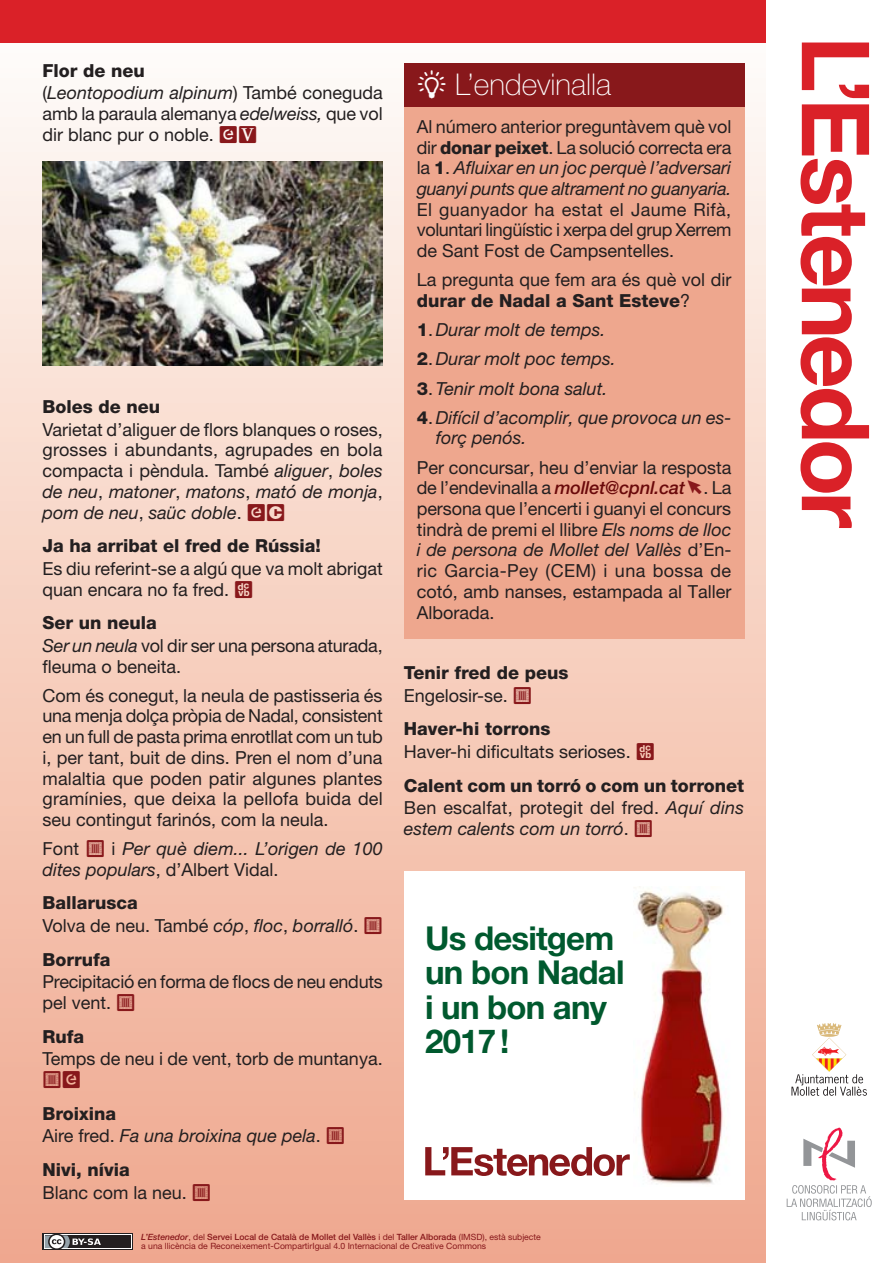
<style>
.page{position:relative;width:893px;height:1263px;background:#fff}
.page>*{position:absolute;margin:0;border:0;box-sizing:border-box;transform-origin:0 0}
.t1{font:700 33px/34.5px "Helvetica Neue LT Std";letter-spacing:-.025em;color:#00592e}
.t2{font:100 30px "Helvetica Neue LT Std";color:#fff}
.t3{font:18px/20.7px "Helvetica Neue LT Std";color:#231f20}
.t4{font:italic 18px/20.7px "Helvetica Neue LT Std";color:#231f20}
.t5{font:800 18px/22.8px "Helvetica Neue LT Std";color:#231f20}
.t6{font:18px "Estenedor";color:#88181b}
.t7{font:8.7px/8.7px "Helvetica Neue LT Std";color:#88181b}
.s1{font-weight:800;font-style:normal}
.s2{font-style:normal}
.s3{font-style:italic}
.s4{font-family:"Estenedor";color:#88181b}
.s5{font-weight:800}
.s6{font-family:"Estenedor";font-style:normal;color:#88181b}
.s7{font-family:"Estenedor";font-weight:400}
.s8{font-weight:500;font-style:italic;color:#6a090a}
.s9{font-weight:400}
.s10{font-family:"Estenedor";font-weight:400;color:#88181b}
.s11{font-weight:400;font-style:italic}
.s12{font-weight:500;font-style:italic}
.s13{font-weight:500}
</style>
<div class="page">
<div style="left:0;top:9px;width:765px;height:1254px;background:linear-gradient(to bottom,#fbf8f5,#f0a88e)"></div>
<div style="left:0;top:0;width:765px;height:43px;background:#da2128"></div>
<svg style="left:791px;top:1023px;width:76px;height:73px"></svg>
<svg style="left:787px;top:1127px;width:85px;height:93px"></svg>
<div style="left:43px;top:1233px;width:90px;height:17px;background:#fff"></div>
<svg style="left:44px;top:1235px;width:87px;height:13px"></svg>
<div style="left:45px;top:1235px;width:85px;height:13px;background:#231f20"></div>
<svg style="left:45px;top:1233px;width:56px;height:17px"></svg>
<svg style="left:800px;top:43px;width:69px;height:485px"></svg>
<div style="left:404px;top:107px;width:340px;height:532px;background:#eea78e"></div>
<div style="left:404px;top:64px;width:340px;height:43px;background:#88181b"></div>
<div style="left:404px;top:871px;width:340px;height:328px;background:#fff"></div>
<img style="left:634px;top:886px;width:90px;height:298px">
<svg style="left:425px;top:1147px;width:205px;height:29px"></svg>
<img style="left:43px;top:162px;width:340px;height:204px">
<p class="t4" style="left:43px;top:59px;width:342px;line-height:22.8px"><span class="s1">Flor de neu<br></span><span class="s2">(</span>Leontopodium alpinum<span class="s2">) També coneguda</span></p>
<p class="t3" style="left:43px;top:103px;width:342px">amb la paraula alemanya <span class="s3">edelweiss,</span> que vol dir blanc pur o noble. <span class="s4">KV</span></p>
<p class="t5" style="left:43px;top:395px;width:119px">Boles de neu</p>
<p class="t3" style="left:42px;top:419px;width:342px;text-align:justify">Varietat d’aliguer de flors blanques o roses, grosses i abundants, agrupades en bola compacta i pèndula. També <span class="s3">aliguer</span>, <span class="s3">boles de neu</span>, <span class="s3">matoner</span>, <span class="s3">matons</span>, <span class="s3">mató de monja</span>, <span class="s3">pom de neu</span>, <span class="s3">saüc doble</span>. <span class="s4">KU</span></p>
<p class="t5" style="left:42px;top:534px;width:280px">Ja ha arribat el fred de Rússia!</p>
<p class="t3" style="left:42px;top:558px;width:342px">Es diu referint-se a algú que va molt abrigat quan encara no fa fred. <span class="s4">M</span></p>
<p class="t3" style="left:42px;top:611px;width:342px;line-height:22.8px"><span class="s5">Ser un neula<br></span><span class="s3">Ser un neula</span> vol dir ser una persona aturada,</p>
<p class="t3" style="left:42px;top:651px;width:342px;line-height:29.2px">fleuma o beneita.<br>Com és conegut, la neula de pastisseria és</p>
<p class="t3" style="left:42px;top:705px;width:342px;text-align:justify">una menja dolça pròpia de Nadal, consistent en un full de pasta prima enrotllat com un tub i, per tant, buit de dins. Pren el nom d’una malaltia que poden patir algunes plantes gramínies, que deixa la pellofa buida del seu contingut farinós, com la neula.</p>
<p class="t4" style="left:42px;top:838px;width:342px"><span class="s2">Font</span> <span class="s6">J</span> <span class="s2">i</span> Per què diem... L’origen de 100 dites populars<span class="s2">, d’Albert Vidal.</span></p>
<p class="t3" style="left:43px;top:891px;width:342px;line-height:22.8px"><span class="s5">Ballarusca<br></span>Volva de neu. També <span class="s3">cóp</span>, <span class="s3">floc</span>, <span class="s3">borralló</span>. <span class="s4">J</span></p>
<p class="t5" style="left:43px;top:948px;width:70px">Borrufa</p>
<p class="t3" style="left:43px;top:971px;width:342px">Precipitació en forma de flocs de neu enduts pel vent. <span class="s4">J</span></p>
<p class="t5" style="left:43px;top:1025px;width:43px">Rufa</p>
<p class="t3" style="left:43px;top:1048px;width:342px">Temps de neu i de vent, torb de muntanya.</p>
<p class="t6" style="left:43px;top:1071px;width:40px">JK</p>
<p class="t4" style="left:43px;top:1101px;width:304px;line-height:22.8px"><span class="s1">Broixina<br></span><span class="s2">Aire fred.</span> Fa una broixina que pela<span class="s2">.</span> <span class="s6">J</span></p>
<p class="t3" style="left:43px;top:1158px;width:170px;line-height:22.8px"><span class="s5">Nivi, nívia<br></span>Blanc com la neu. <span class="s4">J</span></p>
<h2 class="t2" style="left:417px;top:67px;width:196px"><span class="s7">d</span> L’endevinalla</h2>
<p class="t4" style="left:417px;top:116px;width:316px;text-align:justify"><span class="s2">Al número anterior preguntàvem què vol dir</span> <span class="s1">donar peixet</span><span class="s2">. La solució correcta era la</span> <span class="s1">1</span><span class="s2">.</span> Afluixar en un joc perquè l’adversari guanyi punts que altrament no guanyaria.</p>
<p class="t3" style="left:417px;top:199px;width:316px;text-align:justify">El guanyador ha estat el Jaume Rifà, voluntari lingüístic i xerpa del grup Xerrem de Sant Fost de Campsentelles.</p>
<p class="t3" style="left:417px;top:269px;width:316px">La pregunta que fem ara és què vol dir <span class="s5">durar de Nadal a Sant Esteve</span>?</p>
<p class="t4" style="left:417px;top:319px;width:190px"><span class="s1">1</span><span class="s2">.</span> Durar molt de temps.</p>
<p class="t4" style="left:417px;top:348px;width:201px"><span class="s1">2</span><span class="s2">.</span> Durar molt poc temps.</p>
<p class="t4" style="left:417px;top:377px;width:192px"><span class="s1">3</span><span class="s2">.</span> Tenir molt bona salut.</p>
<p class="t4" style="left:436px;top:407px;width:297px;text-indent:-19px"><span class="s1">4</span><span class="s2">.</span> Difícil d’acomplir, que provoca un es&shy;forç penós.</p>
<p class="t3" style="left:417px;top:457px;width:316px;text-align:justify">Per concursar, heu d’enviar la resposta de l’endevinalla a <span class="s8">mollet@cpnl.cat</span><span class="s4">a</span>. La persona que l’encerti i guanyi el concurs tindrà de premi el llibre <span class="s3">Els noms de lloc i de persona de Mollet del Vallès</span> d’En&shy;ric Garcia-Pey (CEM) i una bossa de cotó, amb nanses, estampada al Taller Alborada.</p>
<p class="t5" style="left:404px;top:661px;width:166px">Tenir fred de peus<br><span class="s9">Engelosir-se.</span> <span class="s10">J</span></p>
<p class="t3" style="left:404px;top:717px;width:252px;line-height:22.8px"><span class="s5">Haver-hi torrons<br></span>Haver-hi dificultats serioses. <span class="s4">M</span></p>
<p class="t5" style="left:404px;top:774px;width:342px">Calent com un torró o com un torronet<br><span class="s9">Ben escalfat, protegit del fred.</span> <span class="s11">Aquí dins</span></p>
<p class="t4" style="left:404px;top:818px;width:250px">estem calents com un torró<span class="s2">.</span> <span class="s6">J</span></p>
<h1 class="t1" style="left:425px;top:920px;width:201px">Us desitgem un bon Nadal i un bon any<br>2017!</h1>
<p class="t7" style="left:141px;top:1233px;width:401px"><span class="s12">L’Estenedor</span>, del <span class="s13">Servei Local de Català de Mollet del Vallès</span> i del <span class="s13">Taller Alborada</span> (IMSD), està subjecte a una llicència de Reconeixement-CompartirIgual 4.0 Internacional de Creative Commons</p>
</div>
